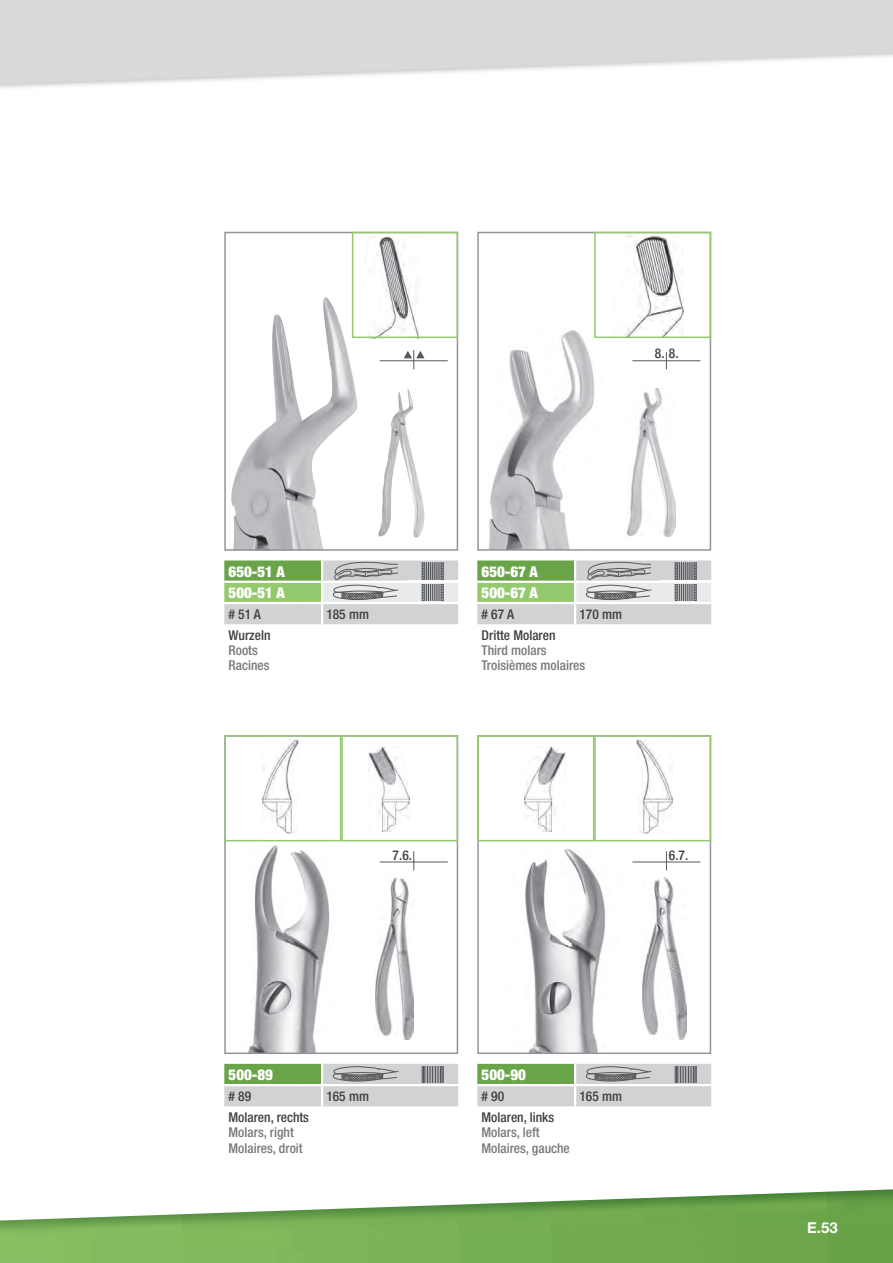
<style>
.page{position:relative;width:893px;height:1263px;background:#fff}
.page>*{position:absolute;margin:0;border:0;box-sizing:border-box;transform-origin:0 0}
.t1{font:900 condensed 15px/21.3px "Helvetica Neue LT Std";color:#fff}
.t2{font:700 15px "Helvetica Neue LT Std";color:#fff}
.t3{font:500 condensed 13.5px "Helvetica Neue LT Std";color:#3e3e3f}
.t4{font:500 condensed 13.5px/15.3px "Helvetica Neue LT Std";color:#76787b}
</style>
<div class="page">
<img style="left:0;top:1189px;width:893px;height:74px">
<svg style="left:0;top:0;width:893px;height:84px;background:#dddee0"></svg>
<img style="left:248px;top:845px;width:82px;height:206px">
<img style="left:525px;top:850px;width:81px;height:201px">
<img style="left:488px;top:330px;width:142px;height:218px">
<img style="left:627px;top:388px;width:48px;height:149px">
<img style="left:613px;top:235px;width:71px;height:100px">
<img style="left:373px;top:237px;width:46px;height:98px">
<img style="left:231px;top:297px;width:128px;height:251px">
<img style="left:378px;top:389px;width:46px;height:149px">
<svg style="left:224px;top:560px;width:234px;height:64px;background:#b8c7b0"></svg>
<svg style="left:224px;top:1064px;width:234px;height:42px;background:#b7c3b3"></svg>
<svg style="left:477px;top:560px;width:234px;height:64px;background:#b8c7b0"></svg>
<svg style="left:477px;top:1064px;width:234px;height:42px;background:#b7c3b3"></svg>
<div style="left:224px;top:232px;width:234px;height:319px;border:2px solid #939598"></div>
<div style="left:224px;top:735px;width:234px;height:319px;border:2px solid #939598"></div>
<div style="left:477px;top:232px;width:234px;height:319px;border:2px solid #939598"></div>
<div style="left:477px;top:735px;width:234px;height:319px;border:2px solid #939598"></div>
<div style="left:352px;top:232px;width:106px;height:106px;border:2px solid #92ca6d"></div>
<div style="left:341px;top:735px;width:117px;height:106px;border:2px solid #92ca6d"></div>
<div style="left:224px;top:735px;width:117px;height:106px;border:2px solid #92ca6d"></div>
<div style="left:594px;top:232px;width:117px;height:106px;border:2px solid #92ca6d"></div>
<div style="left:594px;top:735px;width:117px;height:106px;border:2px solid #92ca6d"></div>
<div style="left:477px;top:735px;width:117px;height:106px;border:2px solid #92ca6d"></div>
<img style="left:262px;top:740px;width:36px;height:93px">
<img style="left:376px;top:878px;width:38px;height:161px">
<img style="left:368px;top:747px;width:41px;height:85px">
<img style="left:642px;top:878px;width:44px;height:161px">
<img style="left:636px;top:740px;width:36px;height:93px">
<img style="left:524px;top:747px;width:41px;height:85px">
<hr style="left:632px;top:862px;width:68px;height:1px;background:#57585a">
<svg style="left:666px;top:851px;width:1px;height:19px"></svg>
<hr style="left:380px;top:862px;width:68px;height:1px;background:#57585a">
<svg style="left:413px;top:851px;width:1px;height:19px"></svg>
<hr style="left:632px;top:360px;width:68px;height:1px;background:#57585a">
<svg style="left:666px;top:352px;width:1px;height:17px"></svg>
<hr style="left:380px;top:360px;width:68px;height:1px;background:#57585a">
<svg style="left:404px;top:350px;width:21px;height:19px"></svg>
<p class="t3" style="left:655px;top:345px;width:25px">8. 8.</p>
<p class="t1" style="left:229px;top:560px;width:58px">650-51 A<br>500-51 A</p>
<p class="t3" style="left:229px;top:606px;width:34px"># 51 A</p>
<p class="t3" style="left:326px;top:606px;width:44px">185 mm</p>
<p class="t3" style="left:229px;top:627px;width:43px">Wurzeln</p>
<p class="t4" style="left:229px;top:642px;width:42px">Roots<br>Racines</p>
<p class="t1" style="left:482px;top:560px;width:58px">650-67 A<br>500-67 A</p>
<p class="t3" style="left:482px;top:606px;width:34px"># 67 A</p>
<p class="t3" style="left:579px;top:606px;width:44px">170 mm</p>
<p class="t3" style="left:482px;top:627px;width:75px">Dritte Molaren</p>
<p class="t4" style="left:482px;top:642px;width:105px">Third molars<br>Troisièmes molaires</p>
<p class="t3" style="left:393px;top:847px;width:21px">7.6.</p>
<p class="t3" style="left:669px;top:847px;width:21px">6.7.</p>
<p class="t1" style="left:229px;top:1063px;width:46px">500-89</p>
<p class="t3" style="left:229px;top:1088px;width:24px"># 89</p>
<p class="t3" style="left:326px;top:1088px;width:44px">165 mm</p>
<p class="t3" style="left:229px;top:1109px;width:82px">Molaren, rechts</p>
<p class="t4" style="left:229px;top:1124px;width:76px">Molars, right<br>Molaires, droit</p>
<p class="t1" style="left:482px;top:1063px;width:46px">500-90</p>
<p class="t3" style="left:482px;top:1088px;width:24px"># 90</p>
<p class="t3" style="left:579px;top:1088px;width:44px">165 mm</p>
<p class="t3" style="left:482px;top:1109px;width:74px">Molaren, links</p>
<p class="t4" style="left:482px;top:1124px;width:90px">Molars, left<br>Molaires, gauche</p>
<p class="t2" style="left:807px;top:1219px;width:32px">E.53</p>
</div>
